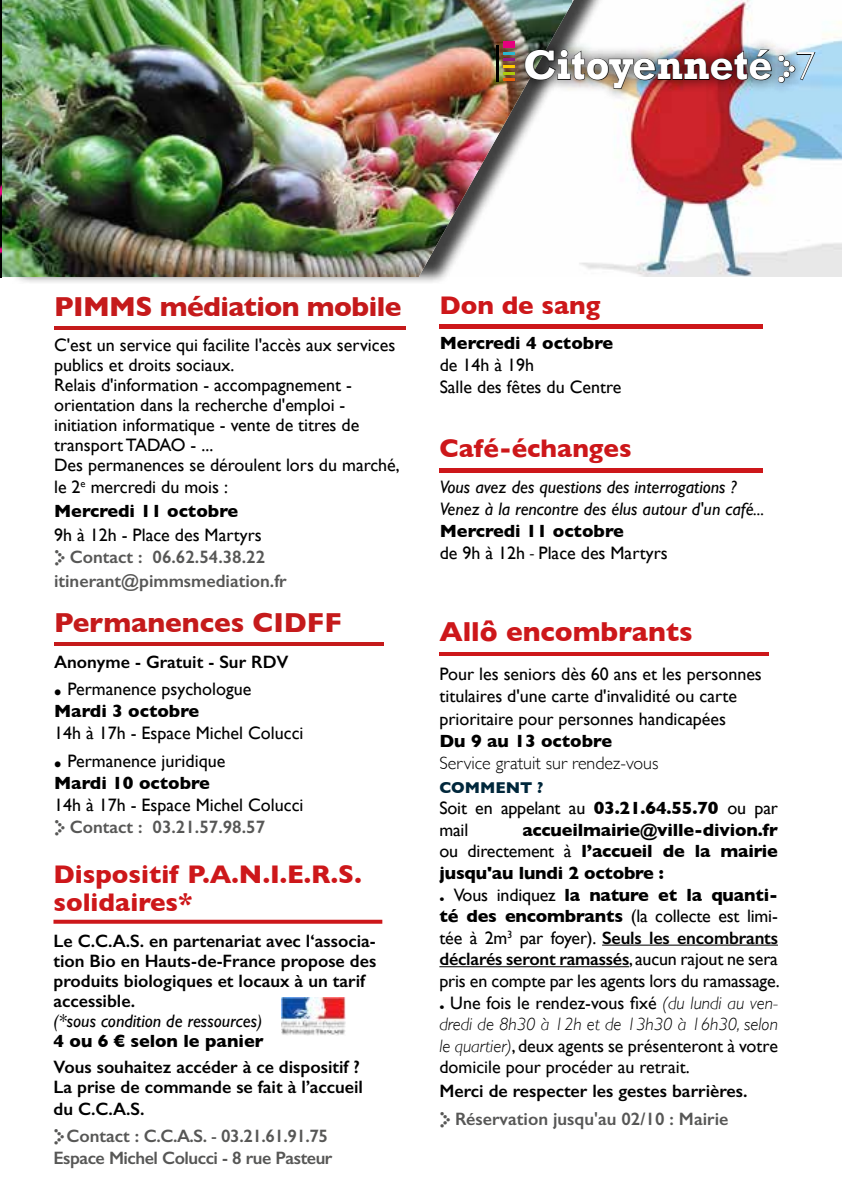
<style>
.page{position:relative;width:842px;height:1191px;background:#fff}
.page>*{position:absolute;margin:0;border:0;box-sizing:border-box;transform-origin:0 0}
.t1{font:700 42.4px "Rockwell";color:#fff}
.t2{font:700 28px "Gill Sans";letter-spacing:-.02em;color:#c51a1b}
.t3{font:700 28px "Gill Sans";color:#c51a1b}
.t4{font:700 28px "Gill Sans";color:#cd171a}
.t5{font:700 26px/28px "Gill Sans";color:#cd171a}
.t6{font:18px/21.6px "Gill Sans";color:#000}
.t7{font:600 18px/20px "Gill Sans";color:#000}
.t8{font:italic 18px/22px "Gill Sans";color:#000}
.t9{font:700 18px "Gill Sans";color:#000}
.t10{font:600 18px/22px "Gill Sans";letter-spacing:-.025em;color:#575756}
.t11{font:300 18px "Gill Sans";color:#000}
.t12{font:600 18px "Gill Sans";color:#575756}
.t13{font:700 16px "Gill Sans";color:#00273b}
.s1{font-family:"Simple Direction Arrows";font-weight:400;font-size:45.2px}
.s2{font-family:"Gill Sans";font-weight:300;font-size:39.2px}
.s3{font-family:"Simple Direction Arrows";font-size:26px;color:#575756}
.s4{font-weight:600;color:#575756}
.s5{font-weight:800}
.s6{font-weight:400}
.s7{font-family:"Simple Direction Arrows";font-weight:400;font-size:26px}
.s8{font-weight:700}
.s9{font-family:"Abadi";font-weight:300;font-stretch:condensed}
.s10{font-weight:600}
.s11{font-weight:300;font-style:italic}
.s12{font-family:"Simple Direction Arrows";font-weight:400;font-size:26px;color:#575756}
.s13{color:#575756}
</style>
<div class="page">
<img style="left:618px;top:0;width:224px;height:276px">
<div style="left:10px;top:0;width:608px;height:285px;background:#000;opacity:.75"></div>
<img style="left:1px;top:0;width:571px;height:277px">
<svg style="left:808px;top:52px;width:8px;height:29px"></svg>
<hr style="left:496px;top:45px;width:3px;height:36px;background:#000">
<svg style="left:503px;top:52px;width:9px;height:29px"></svg>
<div style="left:503px;top:42px;width:12px;height:6px;background:#e6007d"></div>
<div style="left:512px;top:37px;width:272px;height:64px;background:#000;opacity:.75"></div>
<img style="left:524px;top:49px;width:242px;height:41px">
<div style="left:766px;top:43px;width:42px;height:52px;background:#000;opacity:.75"></div>
<div style="left:788px;top:66px;width:7px;height:6px;border:1px solid #000;border-radius:50%"></div>
<div style="left:778px;top:76px;width:7px;height:7px;border:1px solid #000;border-radius:50%"></div>
<div style="left:778px;top:55px;width:7px;height:7px;border:1px solid #000;border-radius:50%"></div>
<div style="left:783px;top:71px;width:7px;height:7px;border:1px solid #000;border-radius:50%"></div>
<div style="left:783px;top:60px;width:7px;height:7px;border:1px solid #000;border-radius:50%"></div>
<hr style="left:54px;top:326px;width:352px;height:4px;background:#c51a1b">
<svg style="left:53px;top:919px;width:329px;height:4px"></svg>
<hr style="left:54px;top:642px;width:330px;height:3px;background:#c51a1b">
<img style="left:282px;top:997px;width:63px;height:38px">
<hr style="left:439px;top:325px;width:324px;height:4px;background:#cd171a">
<hr style="left:439px;top:652px;width:330px;height:3px;background:#cd171a">
<hr style="left:602px;top:944px;width:176px;height:1px;background:#000">
<hr style="left:439px;top:966px;width:190px;height:1px;background:#000">
<hr style="left:439px;top:468px;width:324px;height:4px;background:#cd171a">
<h1 class="t1" style="left:523px;top:39px;width:294px">Citoyenneté<span class="s1">y</span><span class="s2">7</span></h1>
<h2 class="t2" style="left:54px;top:284px;width:349px">PIMMS médiation mobile</h2>
<p class="t6" style="left:54px;top:335px;width:347px;line-height:20.2px">C'est un service qui facilite l'accès aux services publics et droits sociaux.<br>Relais d'information - accompagnement - orientation dans la recherche d'emploi - initiation informatique - vente de titres de transport TADAO - ...<br>Des permanences se déroulent lors du marché, le 2<sup>e</sup> mercredi du mois :</p>
<p class="t9" style="left:54px;top:496px;width:186px">Mercredi 11 octobre</p>
<p class="t6" style="left:54px;top:523px;width:213px">9h à 12h - Place des Martyrs <span class="s3">y</span> <span class="s4">Contact : 06.62.54.38.22</span></p>
<p class="t12" style="left:54px;top:570px;width:234px">itinerant@pimmsmediation.fr</p>
<h2 class="t3" style="left:54px;top:600px;width:289px">Permanences CIDFF</h2>
<p class="t7" style="left:54px;top:647px;width:236px;line-height:27.6px">Anonyme - Gratuit - Sur RDV <span class="s5">.</span> <span class="s6">Permanence psychologue</span></p>
<p class="t9" style="left:54px;top:697px;width:147px">Mardi 3 octobre</p>
<p class="t6" style="left:54px;top:719px;width:251px;line-height:27.6px">14h à 17h - Espace Michel Colucci <span class="s5">.</span> Permanence juridique</p>
<p class="t9" style="left:54px;top:768px;width:157px">Mardi 10 octobre</p>
<p class="t6" style="left:54px;top:794px;width:251px">14h à 17h - Espace Michel Colucci <span class="s3">y</span> <span class="s4">Contact : 03.21.57.98.57</span></p>
<h3 class="t5" style="left:53px;top:859px;width:310px">Dispositif P.A.N.I.E.R.S. solidaires*</h3>
<p class="t7" style="left:53px;top:931px;width:324px">Le C.C.A.S. en partenariat avec l‘associa&shy;tion Bio en Hauts-de-France propose des produits biologiques et locaux à un tarif accessible.</p>
<p class="t8" style="left:53px;top:1010px;width:210px">(*sous condition de ressources)</p>
<p class="t9" style="left:53px;top:1027px;width:212px">4 ou 6 € selon le panier</p>
<p class="t7" style="left:53px;top:1056px;width:311px;line-height:20.8px">Vous souhaitez accéder à ce dispositif ?<br>La prise de commande se fait à l’accueil du C.C.A.S.</p>
<p class="t10" style="left:53px;top:1125px;width:281px"><span class="s7">y</span>Contact : C.C.A.S. <span class="s6">-</span> 03.21.61.91.75<br>Espace Michel Colucci - 8 rue Pasteur</p>
<h3 class="t5" style="left:439px;top:290px;width:163px">Don de sang</h3>
<p class="t9" style="left:440px;top:329px;width:175px">Mercredi 4 octobre</p>
<p class="t6" style="left:440px;top:354px;width:183px">de 14h à 19h<br>Salle des fêtes du Centre</p>
<h3 class="t5" style="left:439px;top:434px;width:194px">Café-échanges</h3>
<p class="t8" style="left:440px;top:475px;width:326px">Vous avez des questions des interrogations ?<br>Venez à la rencontre des élus autour d'un café...</p>
<p class="t6" style="left:440px;top:519px;width:229px"><span class="s8">Mercredi 11 octobre<br></span>de 9h à 12h <span class="s9">-</span> Place des Martyrs</p>
<h2 class="t4" style="left:439px;top:609px;width:255px">Allô encombrants</h2>
<p class="t6" style="left:439px;top:663px;width:324px">Pour les seniors dès 60 ans et les personnes titulaires d'une carte d'invalidité ou carte prioritaire pour personnes handicapées</p>
<p class="t9" style="left:439px;top:726px;width:174px">Du 9 au 13 octobre</p>
<p class="t11" style="left:439px;top:748px;width:220px">Service gratuit sur rendez-vous</p>
<p class="t13" style="left:439px;top:774px;width:105px">COMMENT ?</p>
<p class="t6" style="left:439px;top:797px;width:340px">Soit en appelant au <span class="s8">03.21.64.55.70</span> ou par mail</p>
<p class="t6" style="left:439px;top:818px;width:342px;text-indent:83px"><span class="s8">accueilmairie@ville-divion.fr </span>ou directement à <span class="s8">l’accueil de la mairie jusqu'au lundi 2 octobre :<br>.</span> Vous indiquez <span class="s8">la nature et la quanti&shy;té des encombrants</span> (la collecte est limi&shy;tée à 2m<sup>3</sup> par foyer). <span class="s10">Seuls les encombrants déclarés seront ramassés</span>, aucun rajout ne sera pris en compte par les agents lors du ramassage. <span class="s8">.</span> Une fois le rendez-vous fixé <span class="s11">(du lundi au ven&shy;dredi de 8h30 à 12h et de 13h30 à 16h30, selon le quartier)</span>, deux agents se présenteront à votre domicile pour procéder au retrait.</p>
<p class="t7" style="left:439px;top:1077px;width:310px;line-height:27.6px">Merci de respecter les gestes barrières. <span class="s12">y</span> <span class="s13">Réservation jusqu'au 02/10 : Mairie</span></p>
</div>
